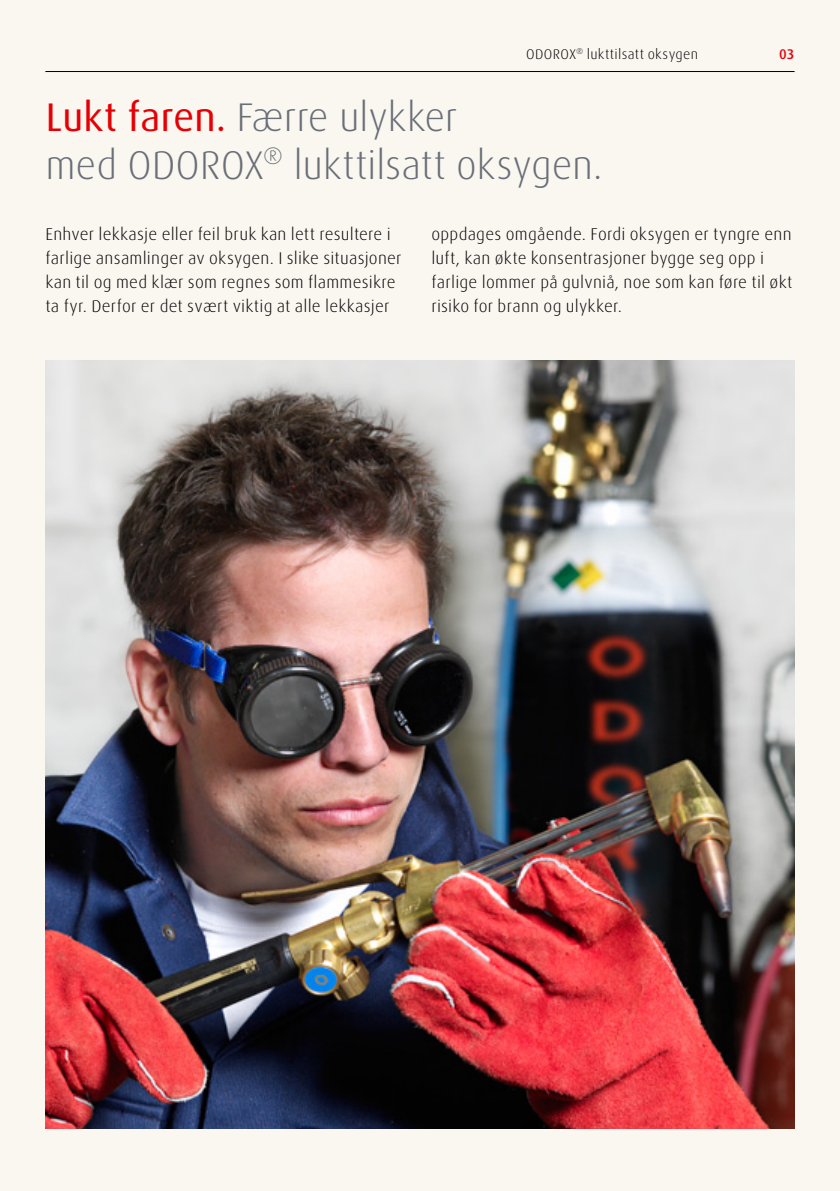
<style>
.page{position:relative;width:840px;height:1191px;background:#fff}
.page>*{position:absolute;margin:0;border:0;box-sizing:border-box;transform-origin:0 0}
.I_Head_20pt_blue{font:300 40px/48px "Linde Dax OT";letter-spacing:-.01em;color:#6a6f77}
.I_Copy{font:300 17px/24px "Linde Dax OT";letter-spacing:.015em;color:#000}
.t1{font:300 14px "Linde Dax OT";letter-spacing:.02em;color:#000}
.t2{font:500 14px "Linde Dax OT";color:#e60005}
.s1{font-weight:400;color:#e60005}
</style>
<div class="page">
<div style="left:0;top:0;width:839px;height:1191px;background:#faf7f1"></div>
<hr style="left:45px;top:71px;width:749px;height:1px;background:#000">
<img style="left:45px;top:360px;width:749px;height:768px">
<p class="t1" style="left:526px;top:45px;width:173px">ODOROX<sup>®</sup> lukttilsatt oksygen</p>
<p class="t2" style="left:778px;top:45px;width:17px">03</p>
<p class="I_Head_20pt_blue" style="left:45px;top:91px;width:558px"><span class="s1">Lukt faren.</span> Færre ulykker<br>med ODOROX<sup>®</sup> lukttilsatt oksygen.</p>
<p class="I_Copy" style="left:45px;top:221px;width:357px">Enhver lekkasje eller feil bruk kan lett resultere i farlige ansamlinger av oksygen. I slike situasjoner kan til og med klær som regnes som flammesikre ta fyr. Derfor er det svært viktig at alle lekkasjer</p>
<p class="I_Copy" style="left:431px;top:221px;width:362px">oppdages omgående. Fordi oksygen er tyngre enn luft, kan økte konsentrasjoner bygge seg opp i farlige lommer på gulvniå, noe som kan føre til økt risiko for brann og ulykker.</p>
</div>
